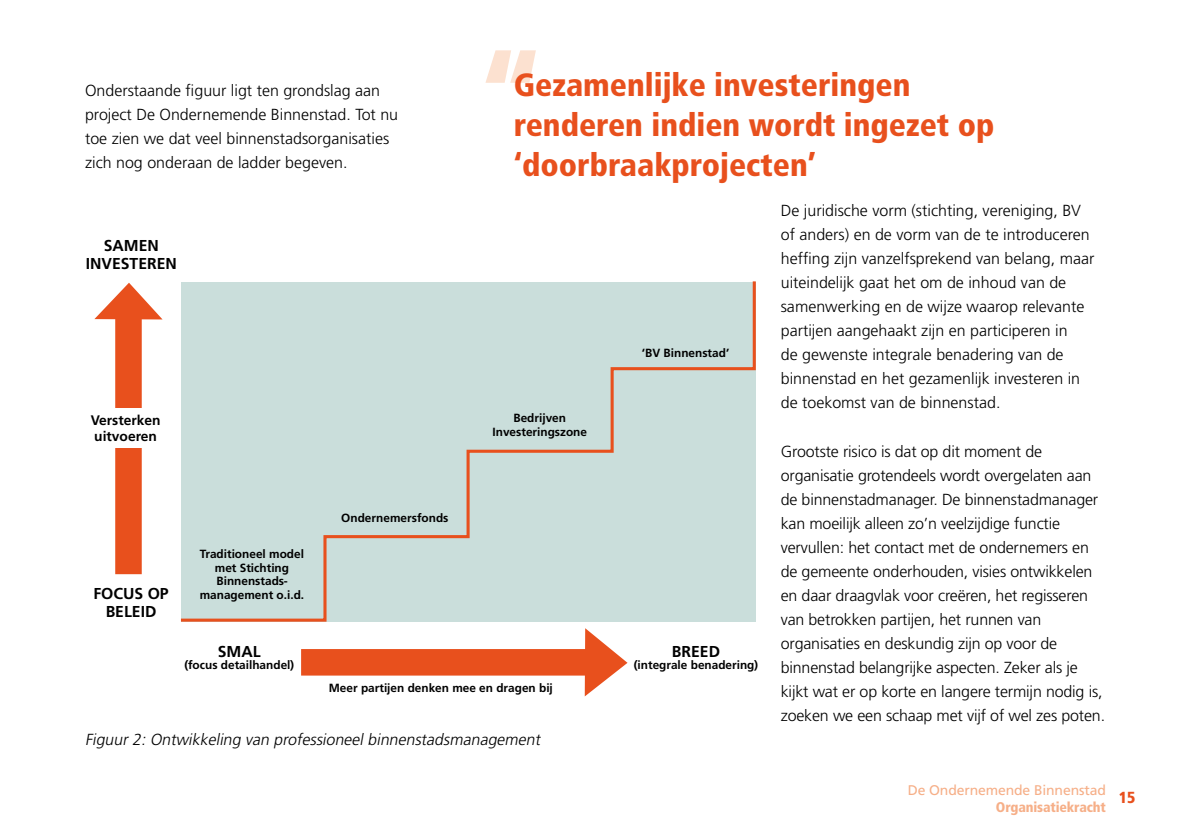
<style>
.page{position:relative;width:1191px;height:840px;background:#fff}
.page>*{position:absolute;margin:0;border:0;box-sizing:border-box;transform-origin:0 0}
.t1{font:900 32px/40px "Fontys Frutiger Cn";color:#e8501d}
.t2{font:300 16px/24px "Fontys Frutiger";letter-spacing:-.01em;color:#000}
.t3{font:italic 300 16px "Fontys Frutiger";color:#000}
.t4{font:900 16px "Fontys Frutiger Cn";color:#e8501d}
.t5{font:700 15.8px/17.8px "Fontys Frutiger";color:#000;text-align:center}
.t6{font:14px "Fontys Frutiger Roman";letter-spacing:-.01em;color:#f6af88}
.t7{font:900 14px "Fontys Frutiger Cn";letter-spacing:-.01em;color:#f6af88}
.t8{font:700 13.8px/15.8px "Fontys Frutiger";color:#000}
.t9{font:700 11.8px/13.8px "Fontys Frutiger";color:#000;text-align:center}
</style>
<div class="page">
<svg style="left:94px;top:283px;width:69px;height:291px"></svg>
<svg style="left:301px;top:628px;width:326px;height:68px"></svg>
<div style="left:93px;top:407px;width:68px;height:40px;background:#fff"></div>
<div style="left:180px;top:281px;width:576px;height:341px;background:#cadedb"></div>
<svg style="left:485px;top:50px;width:51px;height:33px"></svg>
<p class="t2" style="left:85px;top:79px;width:314px">Onderstaande figuur ligt ten grondslag aan project De Ondernemende Binnenstad. Tot nu toe zien we dat veel binnenstadsorganisaties zich nog onderaan de ladder begeven.</p>
<h1 class="t1" style="left:514px;top:64px;width:482px">Gezamenlijke investeringen renderen indien wordt ingezet op ‘doorbraakprojecten’</h1>
<p class="t5" style="left:86px;top:236px;width:93px">SAMEN<br>INVESTEREN</p>
<p class="t8" style="left:91px;top:411px;width:71px">Versterken uitvoeren</p>
<p class="t9" style="left:492px;top:411px;width:96px">Bedrijven<br>Investeringszone</p>
<p class="t5" style="left:93px;top:584px;width:77px">FOCUS OP<br>BELEID</p>
<p class="t9" style="left:200px;top:546px;width:106px">Traditioneel model met Stichting<br>Binnenstads&shy;management o.i.d.</p>
<p class="t5" style="left:218px;top:641px;width:44px">SMAL</p>
<p class="t9" style="left:185px;top:657px;width:111px">(focus detailhandel)</p>
<p class="t9" style="left:341px;top:510px;width:109px">Ondernemersfonds</p>
<p class="t9" style="left:329px;top:680px;width:226px">Meer partijen denken mee en dragen bij</p>
<p class="t3" style="left:85px;top:729px;width:460px">Figuur 2: Ontwikkeling van professioneel binnenstadsmanagement</p>
<p class="t9" style="left:642px;top:345px;width:89px">‘BV Binnenstad’</p>
<p class="t5" style="left:672px;top:641px;width:50px">BREED</p>
<p class="t9" style="left:634px;top:657px;width:125px">(integrale benadering)</p>
<p class="t2" style="left:780px;top:199px;width:315px">De juridische vorm (stichting, vereniging, BV of anders) en de vorm van de te introduceren heffing zijn vanzelfsprekend van belang, maar uiteindelijk gaat het om de inhoud van de samenwerking en de wijze waarop relevante partijen aangehaakt zijn en participeren in<br>de gewenste integrale benadering van de binnenstad en het gezamenlijk investeren in de toekomst van de binnenstad.</p>
<p class="t2" style="left:780px;top:439px;width:326px">Grootste risico is dat op dit moment de organisatie grotendeels wordt overgelaten aan de binnenstadmanager. De binnenstadmanager kan moeilijk alleen zo’n veelzijdige functie vervullen: het contact met de ondernemers en de gemeente onderhouden, visies ontwikkelen en daar draagvlak voor creëren, het regisseren van betrokken partijen, het runnen van organisaties en deskundig zijn op voor de binnenstad belangrijke aspecten. Zeker als je kijkt wat er op korte en langere termijn nodig is, zoeken we een schaap met vijf of wel zes poten.</p>
<p class="t6" style="left:908px;top:781px;width:199px">De Ondernemende Binnenstad</p>
<p class="t7" style="left:996px;top:798px;width:111px">Organisatiekracht</p>
<p class="t4" style="left:1118px;top:787px;width:18px">15</p>
</div>
